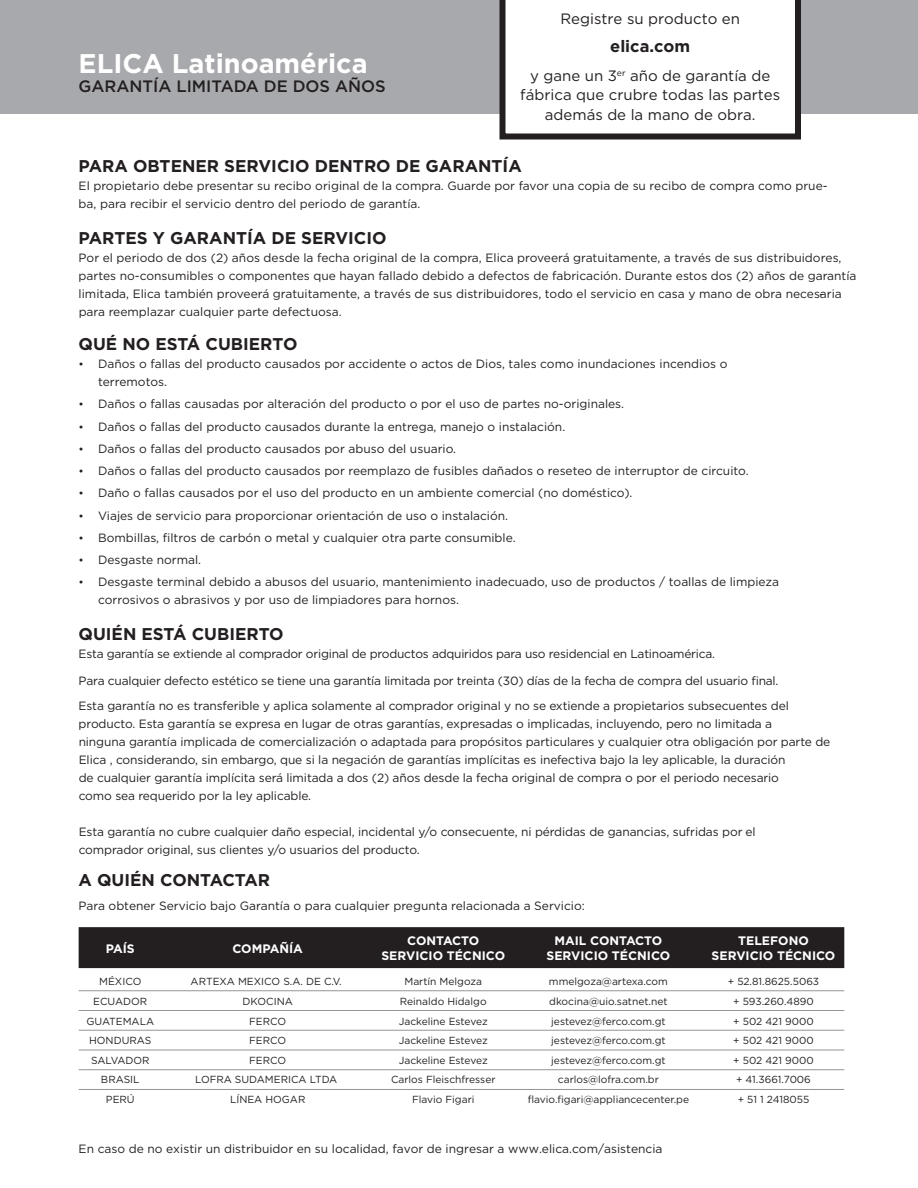
<style>
.page{position:relative;width:918px;height:1188px;background:#fff}
.page>*{position:absolute;margin:0;border:0;box-sizing:border-box;transform-origin:0 0}
.t1{font:700 27px "Gotham";color:#fff}
.t2{font:700 16.95px "Gotham";color:#231f20}
.t3{font:500 16.5px "Gotham";color:#231f20}
.t4{font:700 16.5px "Gotham";color:#231f20}
.t5{font:15px/19.8px "Gotham";color:#231f20;text-align:center}
.t6{font:700 12.3px/14.7px "Gotham";color:#fff;text-align:center}
.t7{font:12px/18px "Gotham";color:#231f20}
.t8{font:12px/25.2px "Gotham";letter-spacing:-.02em;color:#231f20}
.t9{font:10.2px/19.6px "Gotham";color:#231f20;text-align:center}
.s1{font-size:11.25px}
</style>
<div class="page">
<div style="left:0;top:0;width:918px;height:114px;background:#a8a9ad"></div>
<div style="left:79px;top:927px;width:765px;height:41px;background:#231f20"></div>
<hr style="left:79px;top:990px;width:765px;height:1px;background:#939598">
<hr style="left:79px;top:1010px;width:765px;height:1px;background:#939598">
<hr style="left:79px;top:1030px;width:765px;height:1px;background:#939598">
<hr style="left:79px;top:1050px;width:765px;height:1px;background:#939598">
<hr style="left:79px;top:1069px;width:765px;height:1px;background:#939598">
<hr style="left:79px;top:1089px;width:765px;height:1px;background:#939598">
<svg style="left:500px;top:0;width:301px;height:140px;background:#ededed"></svg>
<h1 class="t1" style="left:79px;top:45px;width:291px">ELICA Latinoamérica</h1>
<h3 class="t3" style="left:79px;top:76px;width:309px">GARANTÍA LIMITADA DE DOS AÑOS</h3>
<p class="t5" style="left:560px;top:9px;width:181px">Registre su producto en</p>
<h3 class="t4" style="left:610px;top:35px;width:82px">elica.com</h3>
<p class="t5" style="left:520px;top:65px;width:261px">y gane un 3<sup>er</sup> año de garantía de fábrica que crubre todas las partes además de la mano de obra.</p>
<h2 class="t2" style="left:79px;top:154px;width:445px">PARA OBTENER SERVICIO DENTRO DE GARANTÍA</h2>
<p class="t7" style="left:79px;top:176px;width:750px">El propietario debe presentar su recibo original de la compra. Guarde por favor una copia de su recibo de compra como prue&shy;ba, para recibir el servicio dentro del periodo de garantía.</p>
<h2 class="t2" style="left:79px;top:226px;width:310px">PARTES Y GARANTÍA DE SERVICIO</h2>
<p class="t7" style="left:79px;top:248px;width:779px">Por el periodo de dos (2) años desde la fecha original de la compra, Elica proveerá gratuitamente, a través de sus distribuidores, partes no-consumibles o componentes que hayan fallado debido a defectos de fabricación. Durante estos dos (2) años de garantía limitada, Elica también proveerá gratuitamente, a través de sus distribuidores, todo el servicio en casa y mano de obra necesaria</p>
<p class="t7" style="left:819px;top:284px;width:6px">-</p>
<p class="t7" style="left:79px;top:302px;width:265px">para reemplazar cualquier parte defectuosa.</p>
<h2 class="t2" style="left:79px;top:333px;width:220px">QUÉ NO ESTÁ CUBIERTO</h2>
<p class="t7" style="left:98px;top:355px;width:631px;text-indent:-20px"><span class="s1">•</span> Daños o fallas del producto causados por accidente o actos de Dios, tales como inundaciones incendios o terremotos.</p>
<p class="t7" style="left:79px;top:395px;width:547px"><span class="s1">•</span> Daños o fallas causadas por alteración del producto o por el uso de partes no-originales.</p>
<p class="t7" style="left:79px;top:417px;width:488px"><span class="s1">•</span> Daños o fallas del producto causados durante la entrega, manejo o instalación.</p>
<p class="t7" style="left:79px;top:439px;width:379px"><span class="s1">•</span> Daños o fallas del producto causados por abuso del usuario.</p>
<p class="t7" style="left:79px;top:462px;width:672px"><span class="s1">•</span> Daños o fallas del producto causados por reemplazo de fusibles dañados o reseteo de interruptor de circuito.</p>
<p class="t7" style="left:79px;top:484px;width:555px"><span class="s1">•</span> Daño o fallas causados por el uso del producto en un ambiente comercial (no doméstico).</p>
<p class="t7" style="left:79px;top:506px;width:431px"><span class="s1">•</span> Viajes de servicio para proporcionar orientación de uso o instalación.</p>
<p class="t7" style="left:79px;top:528px;width:438px"><span class="s1">•</span> Bombillas, filtros de carbón o metal y cualquier otra parte consumible.</p>
<p class="t7" style="left:79px;top:551px;width:124px"><span class="s1">•</span> Desgaste normal.</p>
<p class="t7" style="left:98px;top:573px;width:683px;text-indent:-20px"><span class="s1">•</span> Desgaste terminal debido a abusos del usuario, mantenimiento inadecuado, uso de productos / toallas de limpieza corrosivos o abrasivos y por uso de limpiadores para hornos.</p>
<h2 class="t2" style="left:79px;top:623px;width:207px">QUIÉN ESTÁ CUBIERTO</h2>
<p class="t8" style="left:79px;top:641px;width:638px">Esta garantía se extiende al comprador original de productos adquiridos para uso residencial en Latinoamérica.</p>
<p class="t8" style="left:79px;top:668px;width:712px">Para cualquier defecto estético se tiene una garantía limitada por treinta (30) días de la fecha de compra del usuario final.<br>Esta garantía no es transferible y aplica solamente al comprador original y no se extiende a propietarios subsecuentes del</p>
<p class="t7" style="left:79px;top:715px;width:753px">producto. Esta garantía se expresa en lugar de otras garantías, expresadas o implicadas, incluyendo, pero no limitada a<br>ninguna garantía implicada de comercialización o adaptada para propósitos particulares y cualquier otra obligación por parte de Elica , considerando, sin embargo, que si la negación de garantías implícitas es inefectiva bajo la ley aplicable, la duración<br>de cualquier garantía implícita será limitada a dos (2) años desde la fecha original de compra o por el periodo necesario<br>como sea requerido por la ley aplicable.</p>
<p class="t7" style="left:79px;top:823px;width:679px">Esta garantía no cubre cualquier daño especial, incidental y/o consecuente, ni pérdidas de ganancias, sufridas por el comprador original, sus clientes y/o usuarios del producto.</p>
<h2 class="t2" style="left:79px;top:869px;width:193px">A QUIÉN CONTACTAR</h2>
<p class="t7" style="left:79px;top:897px;width:508px">Para obtener Servicio bajo Garantía o para cualquier pregunta relacionada a Servicio:</p>
<p class="t6" style="left:106px;top:941px;width:31px">PAÍS</p>
<p class="t9" style="left:87px;top:972px;width:69px">MÉXICO<br>ECUADOR<br>GUATEMALA<br>HONDURAS<br>SALVADOR<br>BRASIL<br>PERÚ</p>
<p class="t6" style="left:232px;top:941px;width:72px">COMPAÑÍA</p>
<p class="t9" style="left:191px;top:972px;width:153px">ARTEXA MEXICO S.A. DE C.V.<br>DKOCINA<br>FERCO<br>FERCO<br>FERCO<br>LOFRA SUDAMERICA LTDA<br>LÍNEA HOGAR</p>
<p class="t6" style="left:381px;top:933px;width:125px">CONTACTO<br>SERVICIO TÉCNICO</p>
<p class="t9" style="left:391px;top:972px;width:106px">Martín Melgoza<br>Reinaldo Hidalgo<br>Jackeline Estevez<br>Jackeline Estevez<br>Jackeline Estevez<br>Carlos Fleischfresser<br>Flavio Figari</p>
<p class="t6" style="left:547px;top:933px;width:125px">MAIL CONTACTO<br>SERVICIO TÉCNICO</p>
<p class="t9" style="left:528px;top:972px;width:163px">mmelgoza@artexa.com dkocina@uio.satnet.net jestevez@ferco.com.gt jestevez@ferco.com.gt jestevez@ferco.com.gt carlos@lofra.com.br flavio.figari@appliancecenter.pe</p>
<p class="t7" style="left:79px;top:1139px;width:585px">En caso de no existir un distribuidor en su localidad, favor de ingresar a www.elica.com/asistencia</p>
<p class="t6" style="left:712px;top:933px;width:125px">TELEFONO<br>SERVICIO TÉCNICO</p>
<p class="t9" style="left:728px;top:972px;width:93px">+ 52.81.8625.5063 + 593.260.4890<br>+ 502 421 9000<br>+ 502 421 9000<br>+ 502 421 9000<br>+ 41.3661.7006<br>+ 51 1 2418055</p>
</div>
